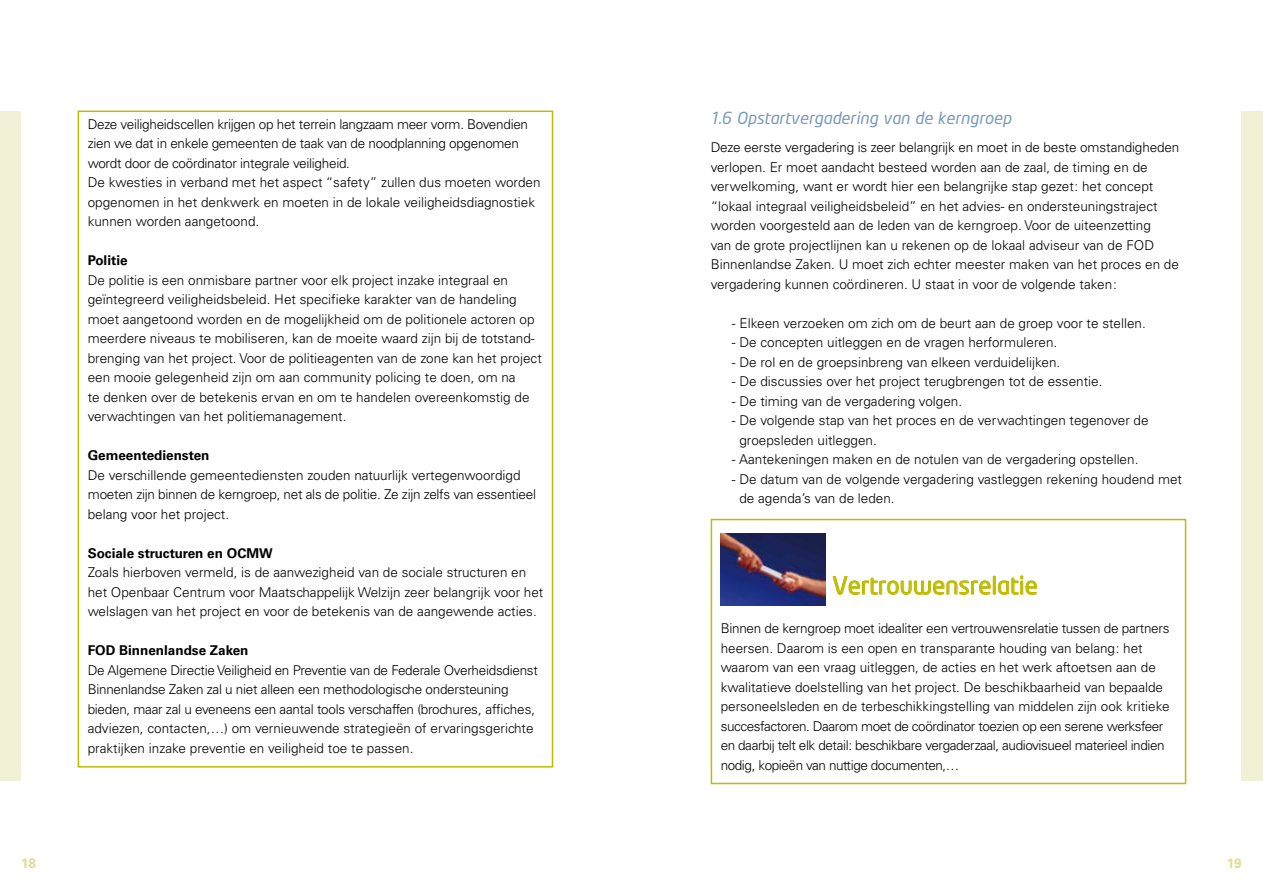
<style>
.page{position:relative;width:1263px;height:893px;background:#fff}
.page>*{position:absolute;margin:0;border:0;box-sizing:border-box;transform-origin:0 0}
.t1{font:24px "Neo Tech";color:#bebc00}
.t2{font:italic 16.5px "Neo Tech";color:#779abd}
.t3{font:300 13.5px/19.5px "Univers LT Std";color:#000}
.t4{font:300 13.5px/19.5px "Univers LT Std";letter-spacing:-.02em;color:#000}
.t5{font:700 13.5px "Univers LT Std";color:#000}
.t6{font:700 13.5px "Univers LT Std";color:#dfdd91}
</style>
<div class="page">
<div style="left:0;top:111px;width:21px;height:670px;background:#f2f1d5"></div>
<div style="left:1241px;top:111px;width:22px;height:670px;background:#f2f1d5"></div>
<div style="left:78px;top:111px;width:475px;height:657px;border:2px solid #bebc00"></div>
<img style="left:721px;top:533px;width:104px;height:72px">
<svg style="left:833px;top:575px;width:204px;height:20px"></svg>
<div style="left:711px;top:519px;width:475px;height:265px;border:2px solid #bebc00"></div>
<p class="t4" style="left:88px;top:114px;width:454px">Deze veiligheidscellen krijgen op het terrein langzaam meer vorm. Bovendien zien we dat in enkele gemeenten de taak van de noodplanning opgenomen wordt door de coördinator integrale veiligheid.<br>De kwesties in verband met het aspect “safety” zullen dus moeten worden opgenomen in het denkwerk en moeten in de lokale veiligheidsdiagnostiek kunnen worden aangetoond.</p>
<p class="t5" style="left:88px;top:253px;width:41px">Politie</p>
<p class="t3" style="left:88px;top:270px;width:456px">De politie is een onmisbare partner voor elk project inzake integraal en geïntegreerd veiligheidsbeleid. Het specifieke karakter van de handeling moet aangetoond worden en de mogelijkheid om de politionele actoren op meerdere niveaus te mobiliseren, kan de moeite waard zijn bij de totstand&shy;brenging van het project. Voor de politieagenten van de zone kan het project een mooie gelegenheid zijn om aan community policing te doen, om na<br>te denken over de betekenis ervan en om te handelen overeenkomstig de verwachtingen van het politiemanagement.</p>
<p class="t5" style="left:88px;top:448px;width:123px">Gemeentediensten</p>
<p class="t3" style="left:88px;top:465px;width:450px">De verschillende gemeentediensten zouden natuurlijk vertegenwoordigd moeten zijn binnen de kerngroep, net als de politie. Ze zijn zelfs van essentieel belang voor het project.</p>
<p class="t5" style="left:88px;top:545px;width:186px">Sociale structuren en OCMW</p>
<p class="t3" style="left:88px;top:563px;width:457px">Zoals hierboven vermeld, is de aanwezigheid van de sociale structuren en het Openbaar Centrum voor Maatschappelijk Welzijn zeer belangrijk voor het welslagen van het project en voor de betekenis van de aangewende acties.</p>
<p class="t5" style="left:88px;top:643px;width:162px">FOD Binnenlandse Zaken</p>
<p class="t4" style="left:88px;top:660px;width:452px">De Algemene Directie Veiligheid en Preventie van de Federale Overheidsdienst Binnenlandse Zaken zal u niet alleen een methodologische ondersteuning bieden, maar zal u eveneens een aantal tools verschaffen (brochures, affiches, adviezen, contacten,…) om vernieuwende strategieën of ervaringsgerichte praktijken inzake preventie en veiligheid toe te passen.</p>
<p class="t2" style="left:711px;top:108px;width:302px">1.6 Opstartvergadering van de kerngroep</p>
<p class="t3" style="left:711px;top:138px;width:470px">Deze eerste vergadering is zeer belangrijk en moet in de beste omstandigheden verlopen. Er moet aandacht besteed worden aan de zaal, de timing en de verwelkoming, want er wordt hier een belangrijke stap gezet: het concept “lokaal integraal veiligheidsbeleid” en het advies- en ondersteuningstraject worden voorgesteld aan de leden van de kerngroep. Voor de uiteenzetting<br>van de grote projectlijnen kan u rekenen op de lokaal adviseur van de FOD<br>B innenlandse Zaken. U moet zich echter meester maken van het proces en de vergadering kunnen coördineren. U staat in voor de volgende taken:</p>
<p class="t3" style="left:732px;top:313px;width:413px">- Elkeen verzoeken om zich om de beurt aan de groep voor te stellen.</p>
<p class="t3" style="left:732px;top:333px;width:324px">- De concepten uitleggen en de vragen herformuleren.</p>
<p class="t3" style="left:732px;top:352px;width:327px">- De rol en de groepsinbreng van elkeen verduidelijken.</p>
<p class="t3" style="left:732px;top:372px;width:369px">- De discussies over het project terugbrengen tot de essentie.</p>
<p class="t3" style="left:732px;top:391px;width:229px">- De timing van de vergadering volgen.</p>
<p class="t3" style="left:739px;top:411px;width:411px;text-indent:-8px">- De volgende stap van het proces en de verwachtingen tegenover de groepsleden uitleggen.</p>
<p class="t3" style="left:732px;top:450px;width:405px">- Aantekeningen maken en de notulen van de vergadering opstellen.</p>
<p class="t3" style="left:739px;top:469px;width:444px;text-indent:-8px">- De datum van de volgende vergadering vastleggen rekening houdend met de agenda’s van de leden.</p>
<h1 class="t1" style="left:832px;top:571px;width:207px">Vertrouwensrelatie</h1>
<p class="t4" style="left:721px;top:619px;width:450px">B innen de kerngroep moet idealiter een vertrouwensrelatie tussen de partners heersen. Daarom is een open en transparante houding van belang: het waarom van een vraag uitleggen, de acties en het werk aftoetsen aan de kwalitatieve doelstelling van het project. De beschikbaarheid van bepaalde personeelsleden en de terbeschikkingstelling van middelen zijn ook kritieke succesfactoren. Daarom moet de coördinator toezien op een serene werksfeer en daarbij telt elk detail: beschikbare vergaderzaal, audiovisueel materieel indien nodig, kopieën van nuttige documenten,…</p>
<p class="t6" style="left:21px;top:855px;width:16px">18</p>
<p class="t6" style="left:1227px;top:855px;width:16px">19</p>
</div>
